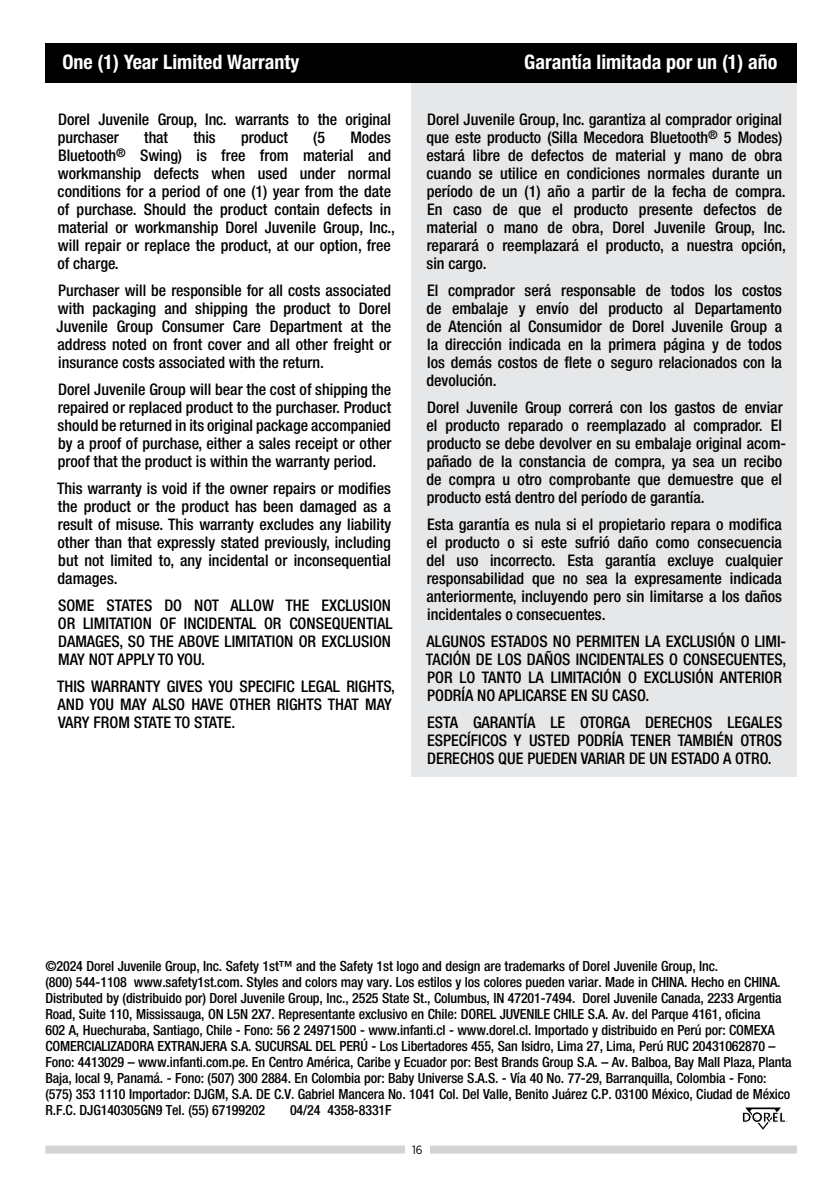
<style>
.page{position:relative;width:840px;height:1191px;background:#fff}
.page>*{position:absolute;margin:0;border:0;box-sizing:border-box;transform-origin:0 0}
.t1{font:700 condensed 20px "Helvetica Neue LT Std";color:#fff}
.t2{font:500 condensed 16px/18px "Helvetica Neue LT Std";color:#000;text-align:justify}
.t3{font:500 condensed 14px/16px "Helvetica Neue LT Std";letter-spacing:-.01em;color:#000}
.t4{font:12px "Gotham Narrow";color:#000}
</style>
<div class="page">
<div style="left:45px;top:1145px;width:751px;height:8px;background:#d1d3d4"></div>
<div style="left:405px;top:1143px;width:24px;height:18px;background:#fff"></div>
<div style="left:410px;top:43px;width:386px;height:733px;background:#e6e7e8"></div>
<div style="left:45px;top:43px;width:751px;height:40px;background:#000"></div>
<svg style="left:742px;top:1107px;width:43px;height:22px"></svg>
<p class="t1" style="left:62px;top:50px;width:238px">One (1) Year Limited Warranty</p>
<p class="t1" style="left:524px;top:50px;width:254px">Garantía limitada por un (1) año</p>
<p class="t2" style="left:58px;top:110px;width:334px">Dorel Juvenile Group, Inc. warrants to the original purchaser</p>
<p class="t2" style="left:144px;top:128px;width:25px">that</p>
<p class="t2" style="left:193px;top:128px;width:24px">this</p>
<p class="t2" style="left:241px;top:128px;width:48px">product</p>
<p class="t2" style="left:313px;top:128px;width:13px">(5</p>
<p class="t2" style="left:57px;top:128px;width:339px;text-align:left;text-indent:293px">Modes Bluetooth<sup>®</sup> Swing) is free from material and workmanship defects when used under normal conditions for a period of one (1) year from the date of purchase. Should the product contain defects in material or workmanship Dorel Juvenile Group, Inc., will repair or replace the product, at our option, free of charge.</p>
<p class="t2" style="left:57px;top:281px;width:336px">Purchaser will be responsible for all costs associated with packaging and shipping the product to Dorel Juvenile Group Consumer Care Department at the address noted on front cover and all other freight or insurance costs associated with the return.</p>
<p class="t2" style="left:58px;top:380px;width:335px">Dorel Juvenile Group will bear the cost of shipping the repaired or replaced product to the purchaser. Product should be returned in its original package accompanied by a proof of purchase, either a sales receipt or other proof that the product is within the warranty period.</p>
<p class="t2" style="left:57px;top:479px;width:335px">This warranty is void if the owner repairs or modifies the product or the product has been damaged as a result of misuse. This warranty excludes any liability other than that expressly stated previously, including but not limited to, any incidental or inconsequential damages.</p>
<p class="t2" style="left:58px;top:596px;width:336px">SOME STATES DO NOT ALLOW THE EXCLUSION OR LIMITATION OF INCIDENTAL OR CONSEQUENTIAL DAMAGES, SO THE ABOVE LIMITATION OR EXCLUSION MAY NOT APPLY TO YOU.</p>
<p class="t2" style="left:57px;top:677px;width:339px;text-align:left">THIS WARRANTY GIVES YOU SPECIFIC LEGAL RIGHTS,<br>AND YOU MAY ALSO HAVE OTHER RIGHTS THAT MAY<br>VARY FROM STATE TO STATE.</p>
<p class="t2" style="left:426px;top:110px;width:361px;text-align:left">Dorel Juvenile Group, Inc. garantiza al comprador original que este producto (Silla Mecedora Bluetooth<sup>®</sup> 5 Modes) estará libre de defectos de material y mano de obra cuando se utilice en condiciones normales durante un período de un (1) año a partir de la fecha de compra.<br>En caso de que el producto presente defectos de material o mano de obra, Dorel Juvenile Group, Inc. reparará o reemplazará el producto, a nuestra opción, sin cargo.</p>
<p class="t2" style="left:426px;top:281px;width:357px">El comprador será responsable de todos los costos de embalaje y envío del producto al Departamento de Atención al Consumidor de Dorel Juvenile Group a la dirección indicada en la primera página y de todos los demás costos de flete o seguro relacionados con la devolución.</p>
<p class="t2" style="left:426px;top:398px;width:361px;text-align:left">Dorel Juvenile Group correrá con los gastos de enviar el producto reparado o reemplazado al comprador. El producto se debe devolver en su embalaje original acom&shy;pañado de la constancia de compra, ya sea un recibo de compra u otro comprobante que demuestre que el producto está dentro del período de garantía.</p>
<p class="t2" style="left:426px;top:515px;width:357px">Esta garantía es nula si el propietario repara o modifica el producto o si este sufrió daño como consecuencia del uso incorrecto. Esta garantía excluye cualquier responsabilidad que no sea la expresamente indicada anteriormente, incluyendo pero sin limitarse a los daños incidentales o consecuentes.</p>
<p class="t2" style="left:426px;top:632px;width:361px;text-align:left">ALGUNOS ESTADOS NO PERMITEN LA EXCLUSIÓN O LIMI-TACIÓN DE LOS DAÑOS INCIDENTALES O CONSECUENTES, POR LO TANTO LA LIMITACIÓN O EXCLUSIÓN ANTERIOR PODRÍA NO APLICARSE EN SU CASO.</p>
<p class="t2" style="left:427px;top:713px;width:356px">ESTA GARANTÍA LE OTORGA DERECHOS LEGALES ESPECÍFICOS Y USTED PODRÍA TENER TAMBIÉN OTROS DERECHOS QUE PUEDEN VARIAR DE UN ESTADO A OTRO.</p>
<p class="t3" style="left:45px;top:957px;width:747px">©2024 Dorel Juvenile Group, Inc. Safety 1st™ and the Safety 1st logo and design are trademarks of Dorel Juvenile Group, Inc.<br>(800) 544-1108 www.safety1st.com. Styles and colors may vary. Los estilos y los colores pueden variar. Made in CHINA. Hecho en CHINA.<br>Distributed by (distribuido por) Dorel Juvenile Group, Inc., 2525 State St., Columbus, IN 47201-7494. Dorel Juvenile Canada, 2233 Argentia Road, Suite 110, Mississauga, ON L5N 2X7. Representante exclusivo en Chile: DOREL JUVENILE CHILE S.A. Av. del Parque 4161, oficina<br>602 A, Huechuraba, Santiago, Chile - Fono: 56 2 24971500 - www.infanti.cl - www.dorel.cl. Importado y distribuido en Perú por: COMEXA COMERCIALIZADORA EXTRANJERA S.A. SUCURSAL DEL PERÚ - Los Libertadores 455, San Isidro, Lima 27, Lima, Perú RUC 20431062870 – Fono: 4413029 – www.infanti.com.pe. En Centro América, Caribe y Ecuador por: Best Brands Group S.A. – Av. Balboa, Bay Mall Plaza, Planta Baja, local 9, Panamá. - Fono: (507) 300 2884. En Colombia por: Baby Universe S.A.S. - Vía 40 No. 77-29, Barranquilla, Colombia - Fono: (575) 353 1110 Importador: DJGM, S.A. DE C.V. Gabriel Mancera No. 1041 Col. Del Valle, Benito Juárez C.P. 03100 México, Ciudad de México R.F.C. DJG140305GN9 Tel. (55) 67199202</p>
<p class="t3" style="left:290px;top:1101px;width:103px">04/24 4358-8331F</p>
<p class="t4" style="left:412px;top:1141px;width:12px">16</p>
</div>
